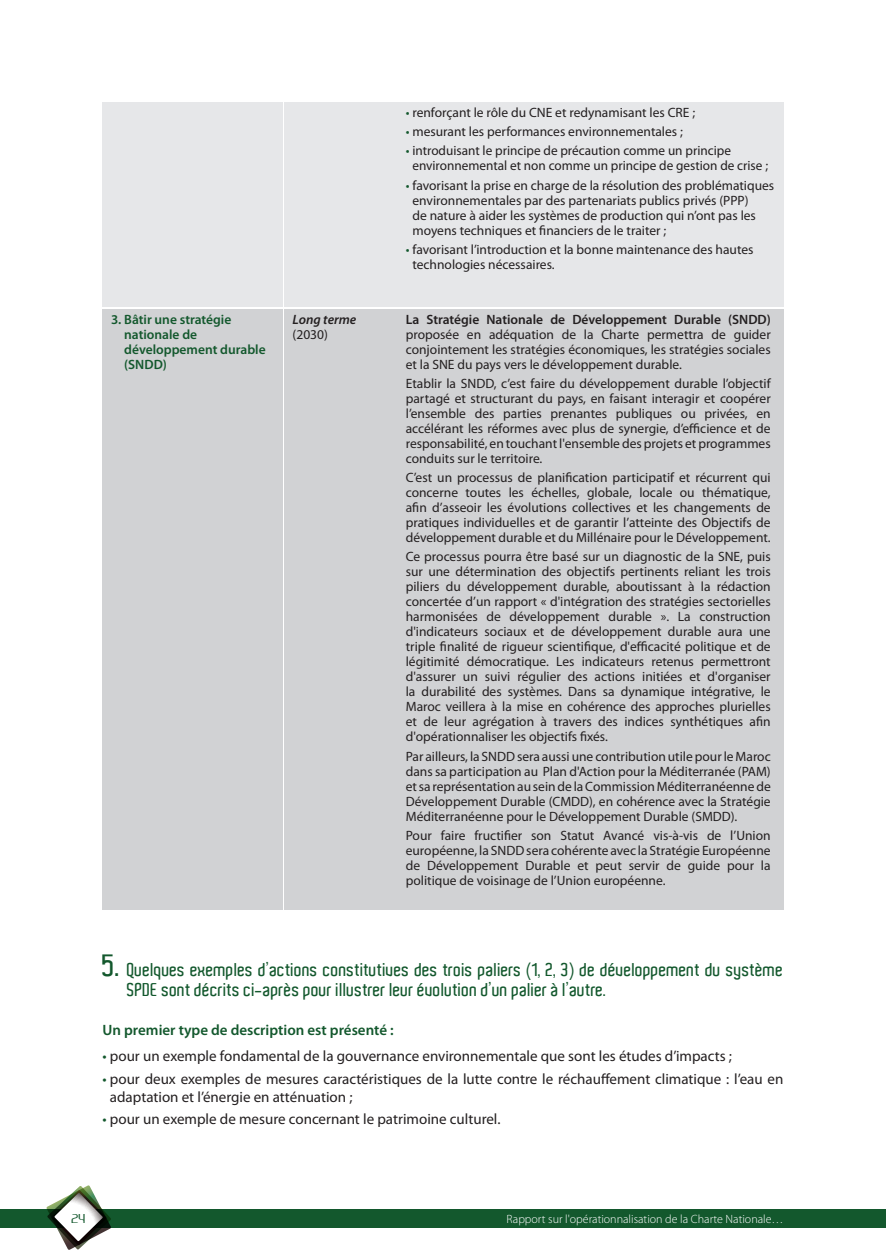
<style>
.page{position:relative;width:886px;height:1260px;background:#fff}
.page>*{position:absolute;margin:0;border:0;box-sizing:border-box;transform-origin:0 0}
.t1{font:600 18px/19.8px "Aldo";color:#13582d}
.t2{font:15px/18px "Myriad Pro";color:#231f20}
.t3{font:600 15px "Myriad Pro";color:#13582d}
.t4{font:13.5px/15px "Myriad Pro";color:#231f20;text-align:justify}
.t5{font:600 13.5px/15px "Myriad Pro";color:#13582d}
.t6{font:600 13.5px "Myriad Pro";color:#231f20}
.t7{font:italic 600 13.5px "Myriad Pro";color:#231f20}
.t8{font:300 12px "Myriad Pro";color:#fff}
.t9{font:12px "Ageone";color:#13582d}
.s1{color:#13582d}
.s2{font-size:30px}
</style>
<div class="page">
<div style="left:0;top:1209px;width:885px;height:19px;background:#13582d"></div>
<svg style="left:47px;top:1185px;width:64px;height:64px"></svg>
<div style="left:102px;top:102px;width:181px;height:205px;background:#e6e7e9"></div>
<div style="left:284px;top:102px;width:112px;height:205px;background:#e6e7e9"></div>
<div style="left:397px;top:102px;width:386px;height:205px;background:#e6e7e9"></div>
<div style="left:102px;top:309px;width:181px;height:600px;background:#d1d2d4"></div>
<div style="left:284px;top:309px;width:112px;height:600px;background:#d1d2d4"></div>
<div style="left:397px;top:309px;width:386px;height:600px;background:#d1d2d4"></div>
<p class="t5" style="left:124px;top:312px;width:143px;text-indent:-13px">3. Bâtir une stratégie nationale de développement durable (S DD)</p>
<p class="t7" style="left:292px;top:311px;width:65px">Long terme</p>
<p class="t4" style="left:292px;top:326px;width:37px">(2030)</p>
<p class="t4" style="left:405px;top:105px;width:291px"><span class="s1">•</span> renforçant le rôle du CNE et redynamisant les CRE ;</p>
<p class="t4" style="left:405px;top:124px;width:278px"><span class="s1">•</span> mesurant les performances environnementales ;</p>
<p class="t4" style="left:412px;top:143px;width:357px;text-indent:-7px"><span class="s1">•</span> introduisant le principe de précaution comme un principe environnemental et non comme un principe de gestion de crise ;</p>
<p class="t4" style="left:412px;top:177px;width:363px;text-align:left;text-indent:-7px"><span class="s1">•</span> favorisant la prise en charge de la résolution des problématiques environnementales par des partenariats publics privés (PPP)<br>de nature à aider les systèmes de production qui n’ont pas les moyens techniques et financiers de le traiter ;</p>
<p class="t4" style="left:412px;top:242px;width:342px;text-indent:-7px"><span class="s1">•</span> favorisant l’introduction et la bonne maintenance des hautes technologies nécessaires.</p>
<p class="t6" style="left:405px;top:311px;width:366px">La Stratégie ationale de Développement Durable (S DD)</p>
<p class="t4" style="left:405px;top:326px;width:366px">proposée en adéquation de la Charte permettra de guider conjointement les stratégies économiques, les stratégies sociales et la SNE du pays vers le développement durable.</p>
<p class="t4" style="left:405px;top:375px;width:366px">Etablir la SNDD, c’est faire du développement durable l’objectif partagé et structurant du pays, en faisant interagir et coopérer l’ensemble des parties prenantes publiques ou privées, en accélérant les réformes avec plus de synergie, d’efficience et de responsabilité, en touchant l'ensemble des projets et programmes conduits sur le territoire.</p>
<p class="t4" style="left:405px;top:470px;width:366px">C’est un processus de planification participatif et récurrent qui concerne toutes les échelles, globale, locale ou thématique, afin d’asseoir les évolutions collectives et les changements de pratiques individuelles et de garantir l’atteinte des Objectifs de développement durable et du Millénaire pour le Développement.</p>
<p class="t4" style="left:405px;top:549px;width:366px">Ce processus pourra être basé sur un diagnostic de la SNE, puis sur une détermination des objectifs pertinents reliant les trois piliers du développement durable, aboutissant à la rédaction concertée d’un rapport « d'intégration des stratégies sectorielles harmonisées de développement durable ». La construction d'indicateurs sociaux et de développement durable aura une triple finalité de rigueur scientifique, d'efficacité politique et de légitimité démocratique. Les indicateurs retenus permettront d'assurer un suivi régulier des actions initiées et d'organiser la durabilité des systèmes. Dans sa dynamique intégrative, le Maroc veillera à la mise en cohérence des approches plurielles et de leur agrégation à travers des indices synthétiques afin d'opérationnaliser les objectifs fixés.</p>
<p class="t4" style="left:405px;top:748px;width:366px">Par ailleurs, la SNDD sera aussi une contribution utile pour le Maroc dans sa participation au Plan d'Action pour la Méditerranée (PAM) et sa représentation au sein de la Commission Méditerranéenne de Développement Durable (CMDD), en cohérence avec la Stratégie Méditerranéenne pour le Développement Durable (SMDD).</p>
<p class="t4" style="left:405px;top:827px;width:366px">Pour faire fructifier son Statut Avancé vis-à-vis de l’Union européenne, la SNDD sera cohérente avec la Stratégie Européenne de Développement Durable et peut servir de guide pour la politique de voisinage de l’Union européenne.</p>
<h1 class="t1" style="left:127px;top:959px;width:657px;text-indent:-25px"><span class="s2">5.</span> Quelques exemples d’actions constitutives des trois paliers (1, 2, 3) de développement du système<br>SPDE sont décrits ci-après pour illustrer leur évolution d’un palier à l’autre.</h1>
<p class="t3" style="left:112px;top:1021px;width:282px">n premier type de description est présenté :</p>
<p class="t2" style="left:102px;top:1047px;width:630px"><span class="s1">•</span> pour un exemple fondamental de la gouvernance environnementale que sont les études d’impacts ;</p>
<p class="t2" style="left:110px;top:1069px;width:674px;text-indent:-7px"><span class="s1">•</span> pour deux exemples de mesures caractéristiques de la lutte contre le réchauffement climatique : l’eau en adaptation et l’énergie en atténuation ;</p>
<p class="t2" style="left:102px;top:1109px;width:399px"><span class="s1">•</span> pour un exemple de mesure concernant le patrimoine culturel.</p>
<p class="t9" style="left:71px;top:1212px;width:16px">24</p>
<p class="t8" style="left:506px;top:1212px;width:278px">Rapport sur l'opérationnalisation de la Charte Nationale…</p>
</div>
